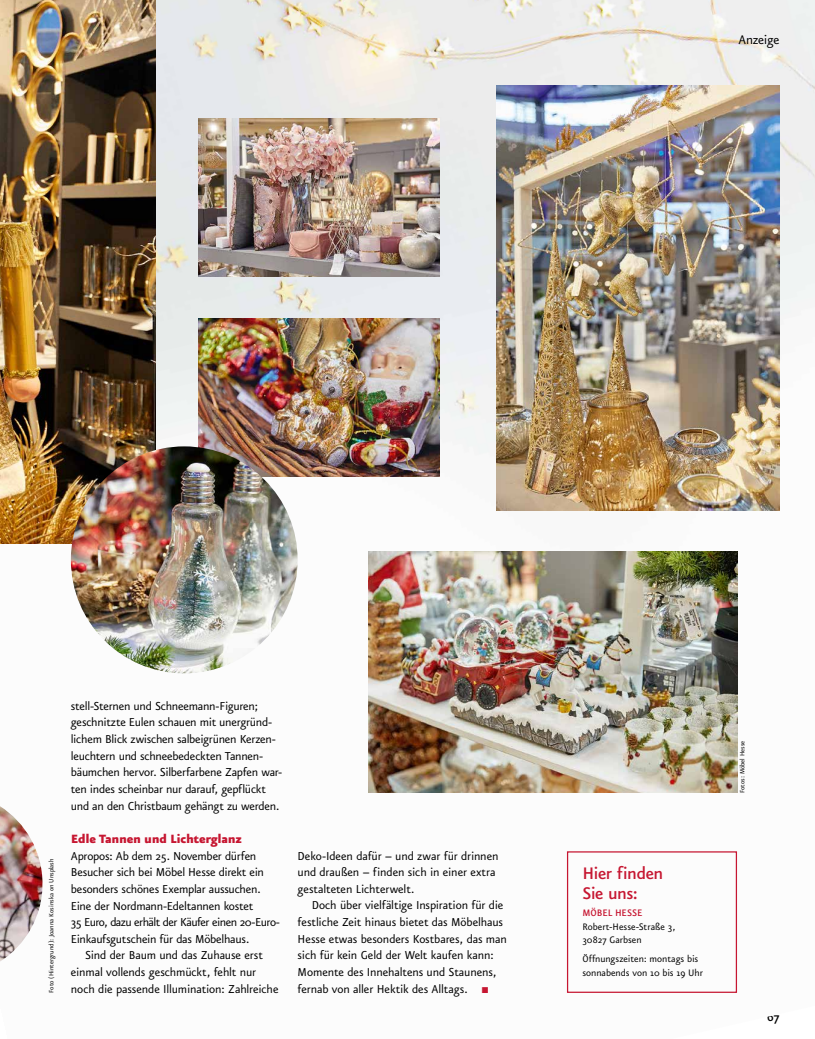
<style>
.page{position:relative;width:815px;height:1039px;background:#fff}
.page>*{position:absolute;margin:0;border:0;box-sizing:border-box;transform-origin:0 0}
.t1{font:500 20px/20px "Eureka Sans";letter-spacing:-.025em;color:#c61631}
.t2{font:15px "Eureka Sans";letter-spacing:-.015em;color:#000}
.t3{font:900 14.38px "Eureka Sans";letter-spacing:-.02em;color:#c61631}
.t4{font:500 14.38px "Eureka Sans";color:#000}
.t5{font:13.75px/16.6px "Eureka Sans";letter-spacing:-.015em;color:#000}
.t6{font:11.25px/13.8px "Eureka Sans";color:#000}
.t7{font:500 11.25px "Eureka Sans";color:#c61631}
.t8{font:7.5px "Eureka Sans";color:#000}
</style>
<div class="page">
<img style="left:0;top:0;width:815px;height:993px">
<img style="left:0;top:0;width:156px;height:543px">
<img style="left:369px;top:551px;width:368px;height:241px">
<img style="left:198px;top:318px;width:241px;height:158px">
<img style="left:71px;top:446px;width:227px;height:227px;border-radius:113px">
<img style="left:0;top:806px;width:43px;height:155px">
<img style="left:198px;top:119px;width:241px;height:158px">
<img style="left:496px;top:85px;width:284px;height:426px">
<div style="left:567px;top:851px;width:170px;height:141px;border:1px solid #c61631"></div>
<svg style="left:482px;top:986px;width:6px;height:6px"></svg>
<p class="t2" style="left:739px;top:32px;width:43px">Anzeige</p>
<p class="t8" style="left:48px;top:992px;width:136px;rotate:-90deg">Foto (Hintergrund): Joanna Kosinska on Unsplash</p>
<p class="t5" style="left:71px;top:697px;width:213px">stell-Sternen und Schneemann-Figuren; geschnitzte Eulen schauen mit unergründ&shy;lichem Blick zwischen salbeigrünen Kerzen&shy;leuchtern und schneebedeckten Tannen&shy;bäumchen hervor. Silberfarbene Zapfen war&shy;ten indes scheinbar nur darauf, gepflückt und an den Christbaum gehängt zu werden.</p>
<p class="t3" style="left:71px;top:831px;width:173px">Edle Tannen und Lichterglanz</p>
<p class="t5" style="left:71px;top:847px;width:210px">Apropos: Ab dem 25. November dürfen Besucher sich bei Möbel Hesse direkt ein besonders schönes Exemplar aussuchen.<br>Eine der Nordmann-Edeltannen kostet<br>35 Euro, dazu erhält der Käufer einen 20-Euro-Einkaufsgutschein für das Möbelhaus.</p>
<p class="t5" style="left:71px;top:947px;width:209px;text-indent:14px">Sind der Baum und das Zuhause erst einmal vollends geschmückt, fehlt nur noch die passende Illumination: Zahlreiche</p>
<p class="t5" style="left:298px;top:847px;width:202px">Deko-Ideen dafür – und zwar für drinnen und draußen – finden sich in einer extra gestalteten Lichterwelt.</p>
<p class="t5" style="left:298px;top:897px;width:211px;text-indent:14px">Doch über vielfältige Inspiration für die festliche Zeit hinaus bietet das Möbelhaus Hesse etwas besonders Kostbares, das man sich für kein Geld der Welt kaufen kann:<br>Momente des Innehaltens und Staunens, fernab von aller Hektik des Alltags.</p>
<h1 class="t1" style="left:582px;top:863px;width:83px">Hier finden<br>Sie uns:</h1>
<p class="t7" style="left:582px;top:906px;width:62px">MÖBEL HESSE</p>
<p class="t6" style="left:582px;top:919px;width:95px">Robert-Hesse-Straße 3,<br>30827 Garbsen</p>
<p class="t6" style="left:582px;top:952px;width:122px">Öffnungszeiten: montags bis sonnabends von 10 bis 19 Uhr</p>
<p class="t8" style="left:739px;top:792px;width:54px;rotate:-90deg">Fotos: Möbel Hesse</p>
<p class="t4" style="left:767px;top:1009px;width:14px">67</p>
</div>
